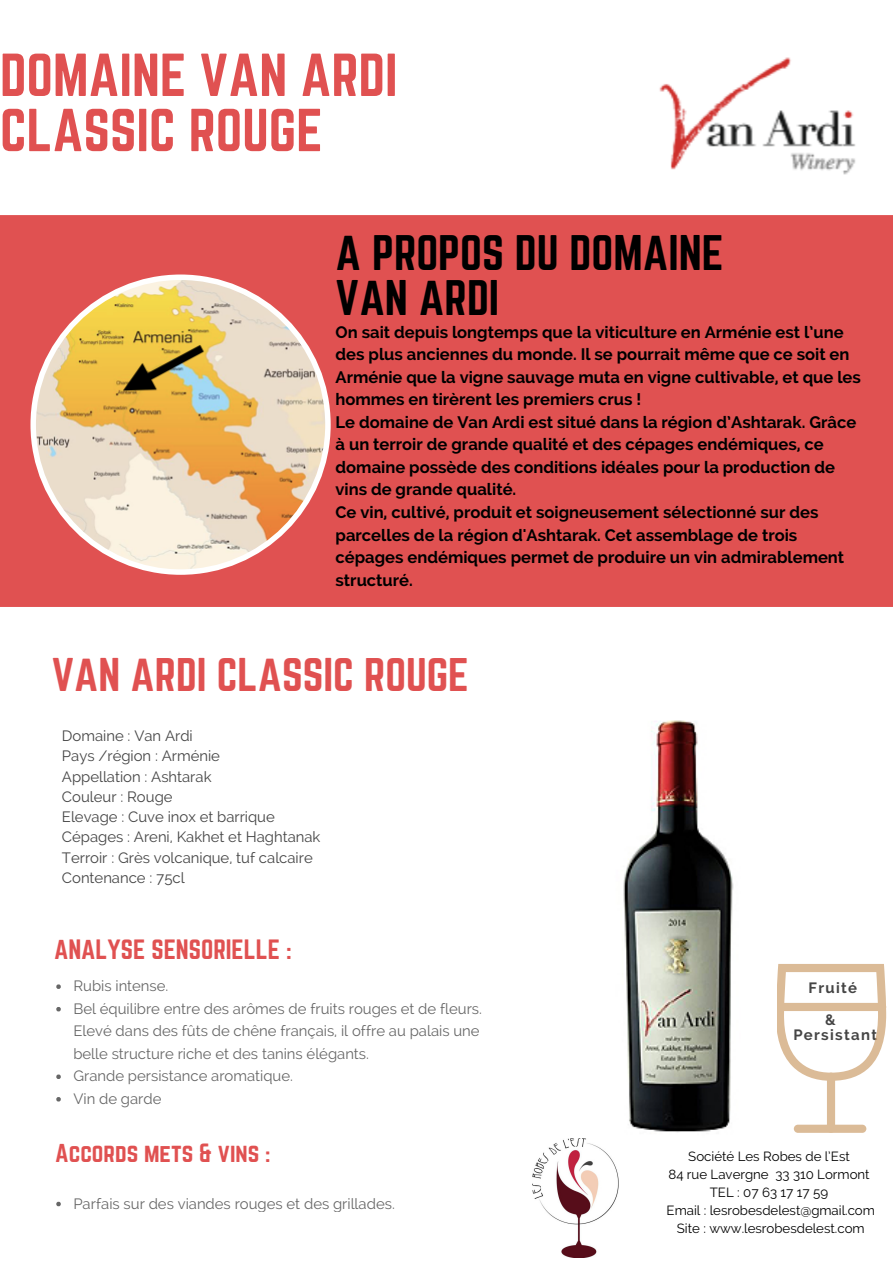
<style>
.page{position:relative;width:893px;height:1263px;background:#fff}
.page>*{position:absolute;margin:0;border:0;box-sizing:border-box;transform-origin:0 0}
.t1{font:52.95px/55.2px "Norwester";color:#e05151}
.t2{font:43.8px/45px "Norwester";color:#000}
.t3{font:41.4px "Norwester";color:#e05151}
.t4{font:24.45px "Norwester";color:#e05151}
.t5{font:23.25px "Norwester";color:#e05151}
.t6{font:700 16.5px/22.5px "Raleway";color:#000}
.t7{font:14.85px/22.5px "Raleway";color:#000}
.t8{font:14.85px/20.2px "Raleway";color:#454545}
.t9{font:700 14.85px/31.5px "Raleway";letter-spacing:.09em;color:#454545;text-align:center}
.t10{font:13.2px/18px "Raleway";color:#000;text-align:center}
</style>
<div class="page">
<div style="left:0;top:215px;width:893px;height:392px;background:#e05151"></div>
<svg style="left:30px;top:274px;width:301px;height:301px"></svg>
<svg style="left:56px;top:984px;width:5px;height:5px"></svg>
<svg style="left:56px;top:1007px;width:5px;height:4px"></svg>
<svg style="left:56px;top:1074px;width:5px;height:5px"></svg>
<svg style="left:56px;top:1097px;width:5px;height:4px"></svg>
<svg style="left:56px;top:1202px;width:5px;height:4px"></svg>
<img style="left:533px;top:1138px;width:85px;height:120px">
<div style="left:827px;top:1073px;width:8px;height:60px;background:#dbbb97;border-radius:4px"></div>
<div style="left:794px;top:1125px;width:72px;height:8px;background:#dbbb97;border-radius:4px"></div>
<svg style="left:777px;top:964px;width:109px;height:117px"></svg>
<div style="left:776px;top:1003px;width:110px;height:8px;background:#dbbb97;border-radius:4px"></div>
<img style="left:659px;top:57px;width:197px;height:118px">
<img style="left:607px;top:720px;width:170px;height:426px">
<h1 class="t1" style="left:0;top:50px;width:399px">DOMAINE VAN ARDI<br>CLASSIC ROUGE</h1>
<h2 class="t2" style="left:336px;top:232px;width:389px">A PROPOS DU DOMAINE<br>VAN ARDI</h2>
<p class="t6" style="left:336px;top:321px;width:527px">On sait depuis longtemps que la viticulture en Arménie est l’une des plus anciennes du monde. Il se pourrait même que ce soit en Arménie que la vigne sauvage muta en vigne cultivable, et que les hommes en tirèrent les premiers crus !<br>Le domaine de Van Ardi est situé dans la région d’Ashtarak. Grâce à un terroir de grande qualité et des cépages endémiques, ce domaine possède des conditions idéales pour la production de vins de grande qualité.<br>Ce vin, cultivé, produit et soigneusement sélectionné sur des parcelles de la région d'Ashtarak. Cet assemblage de trois cépages endémiques permet de produire un vin admirablement structuré.</p>
<h3 class="t3" style="left:52px;top:654px;width:419px">VAN ARDI CLASSIC ROUGE</h3>
<p class="t8" style="left:62px;top:726px;width:260px">Domaine : Van Ardi<br>Pays /région : Arménie<br>Appellation : Ashtarak<br>Couleur : Rouge<br>Elevage : Cuve inox et barrique<br>Cépages : Areni, Kakhet et Haghtanak<br>Terroir : Grès volcanique, tuf calcaire<br>Contenance : 75cl</p>
<h3 class="t4" style="left:54px;top:938px;width:239px">ANALYSE SENSORIELLE :</h3>
<p class="t7" style="left:73px;top:975px;width:410px">Rubis intense.<br>Bel équilibre entre des arômes de fruits rouges et de fleurs.<br>Elevé dans des fûts de chêne français, il offre au palais une belle structure riche et des tanins élégants.<br>Grande persistance aromatique.<br>Vin de garde</p>
<p class="t9" style="left:808px;top:972px;width:50px">Fruité &amp;</p>
<p class="t9" style="left:793px;top:1019px;width:85px">Persistant</p>
<h3 class="t5" style="left:55px;top:1142px;width:217px">Accords mets &amp; vins :</h3>
<p class="t10" style="left:667px;top:1147px;width:210px">Société Les Robes de l’Est<br>84 rue Lavergne 33 310 Lormont<br>TEL : 07 63 17 17 59<br>Email : lesrobesdelest@gmail.com<br>Site : www.lesrobesdelest.com</p>
<p class="t7" style="left:73px;top:1192px;width:323px">Parfais sur des viandes rouges et des grillades.</p>
</div>
